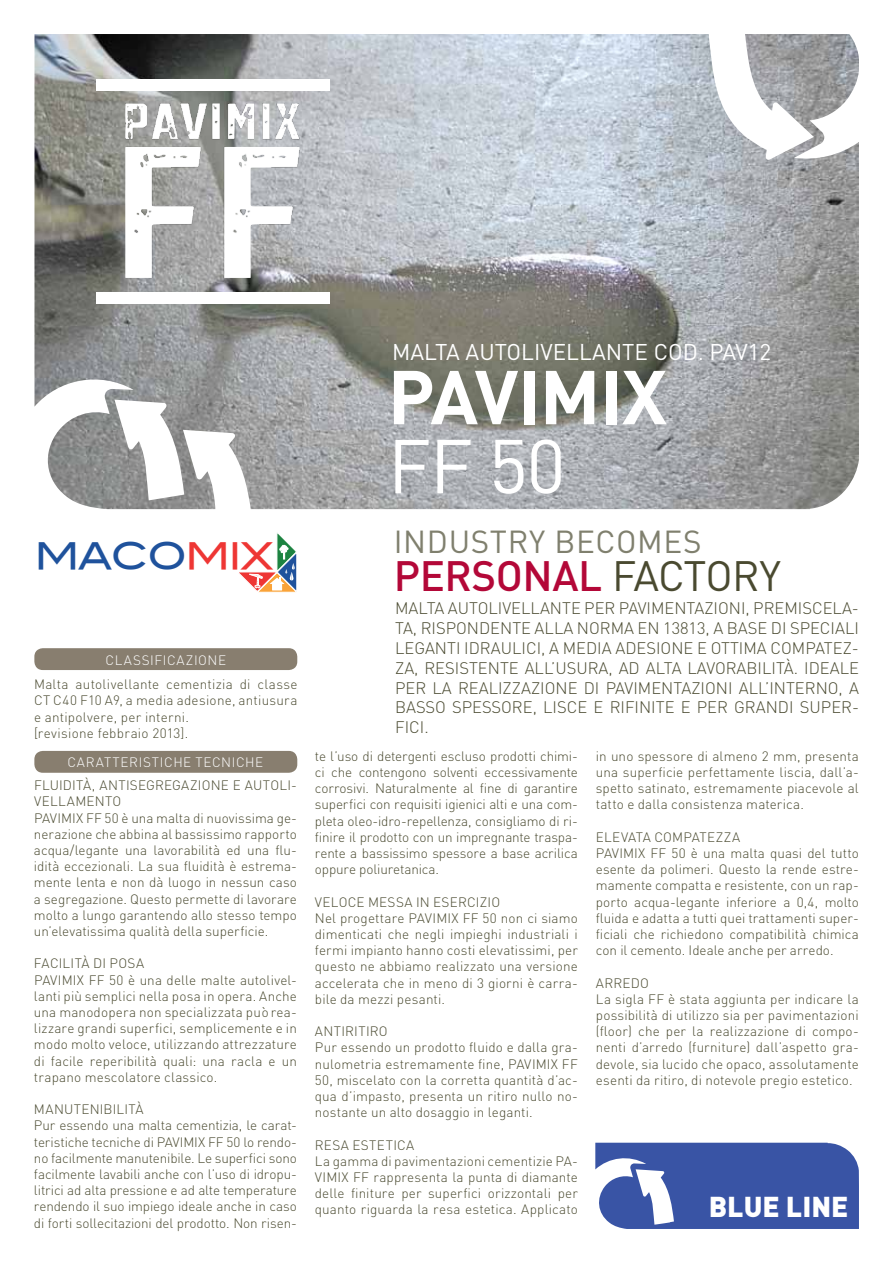
<style>
.page{position:relative;width:893px;height:1263px;background:#fff}
.page>*{position:absolute;margin:0;border:0;box-sizing:border-box;transform-origin:0 0}
.t1{font:700 75px "DIN";letter-spacing:-.01em;color:#fff}
.t2{font:75px "DIN";color:#fff}
.t3{font:500 42px "DIN";letter-spacing:-.01em;color:#b30838}
.t4{font:36.6px "Blair Md ITCTT Medium";letter-spacing:-.05em;color:#1f529c}
.t5{font:31.5px "DIN";letter-spacing:.02em;color:#80806e}
.t6{font:900 28.35px "DIN";color:#fff}
.t7{font:22.5px "DIN";color:#fff}
.t8{font:300 16.5px "DIN";color:#4a4a30}
.t9{font:300 13.5px/16.2px "DIN";letter-spacing:.005em;color:#4a4a30}
.t10{font:300 13.5px "DIN";letter-spacing:.045em;color:#fff}
.s1{color:#ee3634}
.s2{font-weight:400;color:#4a4a30}
</style>
<div class="page">
<svg style="left:239px;top:533px;width:58px;height:59px"></svg>
<img style="left:34px;top:34px;width:825px;height:475px">
<svg style="left:708px;top:34px;width:106px;height:126px"></svg>
<svg style="left:114px;top:400px;width:137px;height:110px"></svg>
<div style="left:34px;top:751px;width:263px;height:22px;background:#887e6f;border-radius:9px"></div>
<svg style="left:595px;top:1143px;width:264px;height:86px"></svg>
<div style="left:34px;top:648px;width:263px;height:22px;background:#887e6f;border-radius:9px"></div>
<img style="left:126px;top:104px;width:174px;height:173px">
<div style="left:96px;top:79px;width:234px;height:12px;background:#fff"></div>
<div style="left:96px;top:292px;width:234px;height:12px;background:#fff"></div>
<h3 class="t4" style="left:34px;top:525px;width:241px">MACO<span class="s1">MIX</span></h3>
<p class="t10" style="left:106px;top:651px;width:122px">CLASSIFICAZIONE</p>
<p class="t9" style="left:34px;top:676px;width:265px">Malta autolivellante cementizia di classe CT C40 F10 A9, a media adesione, antiusura e antipolvere, per interni.<br>[revisione febbraio 2013].</p>
<p class="t10" style="left:67px;top:754px;width:197px">CARATTERISTICHE TECNICHE</p>
<p class="t9" style="left:34px;top:777px;width:75px">Flui dità, antise</p>
<p class="t9" style="left:146px;top:777px;width:152px">gregazione e autoli-</p>
<p class="t9" style="left:34px;top:793px;width:62px">vellament</p>
<p class="t9" style="left:34px;top:793px;width:264px;text-indent:79px">o<br>PAVIM IX FF 50 è una malta di nuovissima ge&shy;nerazione che abbina al bassissimo rapporto acqua/legante una lavorabilità ed una flu&shy;idità eccezionali. La sua fluidità è estrema&shy;mente lenta e non dà luogo in nessun caso a segregazione. Questo permette di lavorare molto a lungo garantendo allo stesso tempo un’elevatissima qualità della superficie.</p>
<p class="t9" style="left:34px;top:955px;width:8px">faci</p>
<p class="t9" style="left:34px;top:955px;width:264px;text-indent:29px">lità di posa<br>PAVIM IX FF 50 è una delle malte autolivel&shy;lanti più semplici nella posa in opera. Anche una manodopera non specializzata può rea&shy;lizzare grandi superfici, semplicemente e in modo molto veloce, utilizzando attrezzature di facile reperibilità quali: una racla e un trapano mescolatore classico.</p>
<p class="t9" style="left:34px;top:1101px;width:11px">Man</p>
<p class="t9" style="left:64px;top:1101px;width:18px">uteni</p>
<p class="t9" style="left:34px;top:1101px;width:264px;text-indent:70px">bilità<br>Pur essendo una malta cementizia, le carat&shy;teristiche tecniche di PAVIM IX FF 50 lo rendo&shy;no facilmente manutenibile. Le superfici sono facilmente lavabili anche con l’uso di idropu&shy;litrici ad alta pressione e ad alte temperature rendendo il suo impiego ideale anche in caso di forti sollecitazioni del prodotto. Non risen-</p>
<h3 class="t7" style="left:392px;top:338px;width:88px">MALTAAUTO</h3>
<h3 class="t7" style="left:521px;top:338px;width:86px">LIVE LLANTE</h3>
<h3 class="t7" style="left:654px;top:338px;width:119px">COD. PAV12</h3>
<h1 class="t1" style="left:388px;top:348px;width:281px">PAVIMIX</h1>
<h1 class="t2" style="left:388px;top:419px;width:179px">FF 50</h1>
<h3 class="t5" style="left:394px;top:522px;width:309px">INDUSTRY BECOMES</h3>
<h2 class="t3" style="left:394px;top:549px;width:389px">PERSONAL <span class="s2">FACTORY</span></h2>
<p class="t8" style="left:395px;top:598px;width:156px">malta autolive llante</p>
<p class="t8" style="left:584px;top:598px;width:11px">per</p>
<p class="t8" style="left:619px;top:598px;width:57px">pavimenta</p>
<p class="t8" style="left:704px;top:598px;width:60px">zioni, pre</p>
<p class="t8" style="left:784px;top:598px;width:23px">misce</p>
<p class="t8" style="left:833px;top:598px;width:28px">la-</p>
<p class="t8" style="left:395px;top:618px;width:35px">ta , risp</p>
<p class="t8" style="left:456px;top:618px;width:45px">ondente</p>
<p class="t8" style="left:535px;top:618px;width:214px">alla norma EN 13813, a base</p>
<p class="t8" style="left:771px;top:618px;width:30px">di specia</p>
<p class="t8" style="left:845px;top:618px;width:12px">li</p>
<p class="t8" style="left:395px;top:638px;width:40px">leganti</p>
<p class="t8" style="left:464px;top:638px;width:351px">idraulici, a Media adesione e ottima compate</p>
<p class="t8" style="left:843px;top:638px;width:18px">z-</p>
<p class="t8" style="left:395px;top:658px;width:40px">za, resistente</p>
<p class="t8" style="left:525px;top:658px;width:333px">all’usura, ad alta lavorabi lità. Ideale</p>
<p class="t8" style="left:395px;top:677px;width:11px">per</p>
<p class="t8" style="left:432px;top:677px;width:37px">la rea</p>
<p class="t8" style="left:489px;top:677px;width:174px">lizzazione di pavi menta</p>
<p class="t8" style="left:691px;top:677px;width:89px">zioni all’intern</p>
<p class="t8" style="left:828px;top:677px;width:31px">o, a</p>
<p class="t8" style="left:395px;top:697px;width:68px">basso spess</p>
<p class="t8" style="left:501px;top:697px;width:61px">ore, lisce</p>
<p class="t8" style="left:594px;top:697px;width:25px">e rifinite</p>
<p class="t8" style="left:681px;top:697px;width:27px">e per</p>
<p class="t8" style="left:734px;top:697px;width:22px">gran</p>
<p class="t8" style="left:778px;top:697px;width:54px">di super</p>
<p class="t8" style="left:852px;top:697px;width:9px">-</p>
<p class="t8" style="left:395px;top:717px;width:8px">fici</p>
<p class="t8" style="left:424px;top:717px;width:6px">.</p>
<p class="t9" style="left:315px;top:748px;width:264px;text-align:justify">te l’uso di detergenti escluso prodotti chimi&shy;ci che contengono solventi eccessivamente corrosivi. Naturalmente al fine di garantire superfici con requisiti igienici alti e una com&shy;pleta oleo-idro-repellenza, consigliamo di ri&shy;finire il prodotto con un impregnante traspa&shy;rente a bassissimo spessore a base acrilica oppure poliuretanica.</p>
<p class="t9" style="left:315px;top:893px;width:264px">VELOCE M ESSA IN ESERCIZIO<br>Nel progettare PAVIM IX FF 50 non ci siamo dimenticati che negli impieghi industriali i fermi impianto hanno costi elevatissimi, per questo ne abbiamo realizzato una versione accelerata che in meno di 3 giorni è carra&shy;bile da mezzi pesanti.</p>
<p class="t9" style="left:315px;top:1023px;width:264px">ANTIRITIRO<br>Pur essendo un prodotto fluido e dalla gra&shy;nulometria estremamente fine, PAVIM IX FF 50, miscelato con la corretta quantità d’ac&shy;qua d’impasto, presenta un ritiro nullo no&shy;nostante un alto dosaggio in leganti.</p>
<p class="t9" style="left:315px;top:1136px;width:264px">RESA ESTETICA<br>La gamma di pavimentazioni cementizie PA-VIM IX FF rappresenta la punta di diamante delle finiture per superfici orizzontali per quanto riguarda la resa estetica. Applicato</p>
<p class="t9" style="left:596px;top:748px;width:264px;text-align:justify">in uno spessore di almeno 2 mm, presenta una superficie perfettamente liscia, dall’a&shy;spetto satinato, estremamente piacevole al tatto e dalla consistenza materica.</p>
<p class="t9" style="left:596px;top:829px;width:264px">ELEVATA COM PATEZZA<br>PAVIM IX FF 50 è una malta quasi del tutto esente da polimeri. Questo la rende estre&shy;mamente compatta e resistente, con un rap&shy;porto acqua-legante inferiore a 0,4, molto fluida e adatta a tutti quei trattamenti super&shy;ficiali che richiedono compatibilità chimica con il cemento. Ideale anche per arredo.</p>
<p class="t9" style="left:596px;top:974px;width:264px">ARREDO<br>La sigla FF è stata aggiunta per indicare la possibilità di utilizzo sia per pavimentazioni (floor) che per la realizzazione di compo&shy;nenti d’arredo (furniture) dall’aspetto gra&shy;devole, sia lucido che opaco, assolutamente esenti da ritiro, di notevole pregio estetico.</p>
<h3 class="t6" style="left:709px;top:1188px;width:141px">BLUE LINE</h3>
</div>
